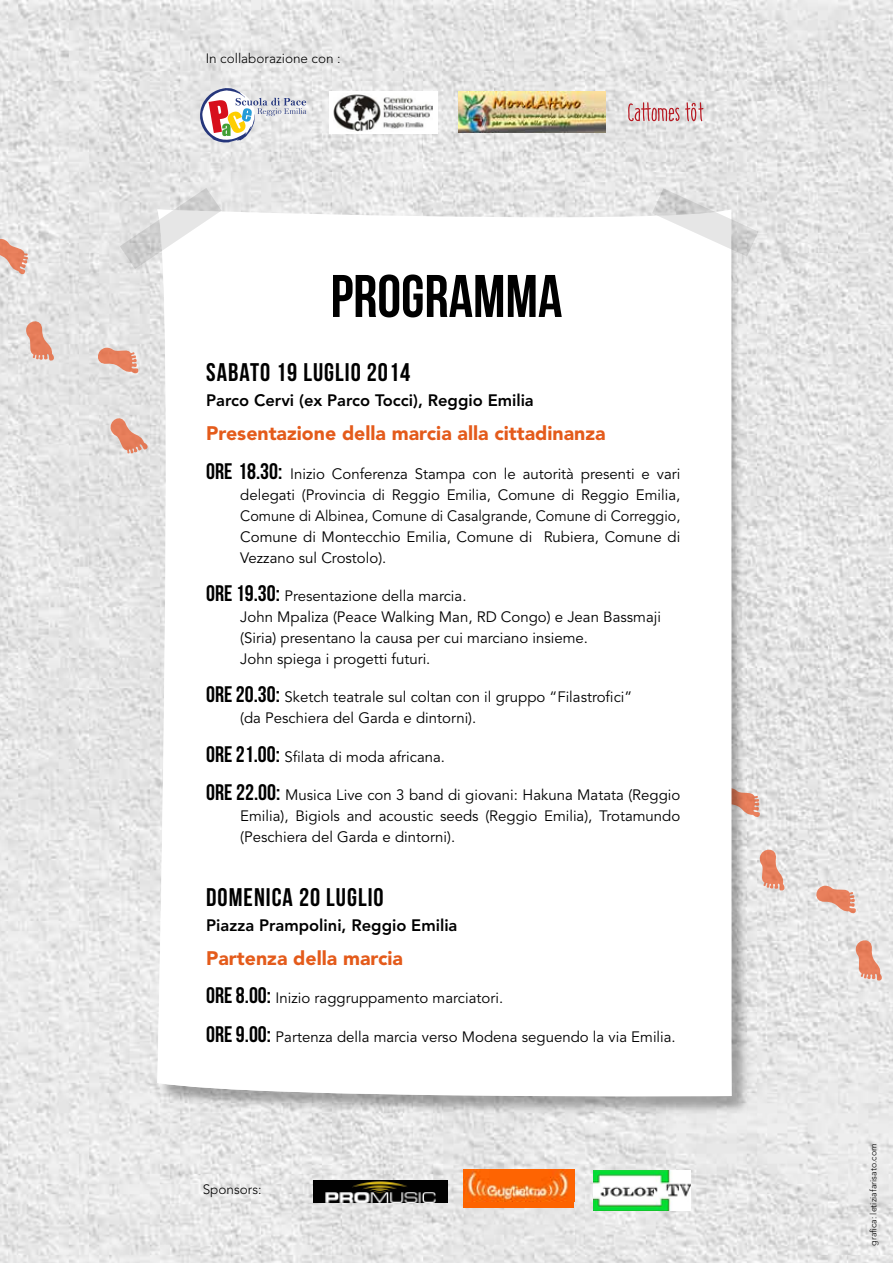
<style>
.page{position:relative;width:893px;height:1263px;background:#fff}
.page>*{position:absolute;margin:0;border:0;box-sizing:border-box;transform-origin:0 0}
.t1{font:60px "Bebas Neue";color:#000}
.t2{font:25.5px "Bebas Neue";letter-spacing:.04em;color:#000}
.t3{font:900 19.5px "Avenir";color:#e45b1b}
.t4{font:800 16.5px "Avenir";color:#000}
.t5{font:15px/21px "Avenir";color:#000;text-align:justify}
.t6{font:300 13.5px "Avenir";color:#000}
.t7{font:300 8.85px "Avenir";color:#000}
.s1{font-family:"Bebas Neue";font-size:22.5px}
</style>
<div class="page">
<img style="left:0;top:0;width:893px;height:1263px">
<svg style="left:199px;top:88px;width:107px;height:55px"></svg>
<img style="left:458px;top:91px;width:148px;height:42px">
<div style="left:329px;top:91px;width:109px;height:43px;background:#fff"></div>
<img style="left:334px;top:94px;width:99px;height:38px">
<svg style="left:628px;top:102px;width:75px;height:19px"></svg>
<svg style="left:750px;top:788px;width:10px;height:30px"></svg>
<svg style="left:760px;top:846px;width:26px;height:44px"></svg>
<svg style="left:812px;top:886px;width:44px;height:28px"></svg>
<svg style="left:856px;top:937px;width:27px;height:43px"></svg>
<svg style="left:26px;top:317px;width:29px;height:44px"></svg>
<svg style="left:95px;top:348px;width:43px;height:27px"></svg>
<svg style="left:108px;top:412px;width:41px;height:42px;background:#e2bdb0"></svg>
<svg style="left:0;top:237px;width:28px;height:39px"></svg>
<div style="left:160px;top:212px;width:590px;height:903px;background:#000;opacity:.3"></div>
<svg style="left:157px;top:209px;width:575px;height:890px"></svg>
<img style="left:314px;top:1180px;width:133px;height:22px">
<div style="left:464px;top:1169px;width:110px;height:38px;background:#fd6300"></div>
<img style="left:464px;top:1169px;width:105px;height:32px">
<img style="left:593px;top:1170px;width:97px;height:41px">
<svg style="left:120px;top:188px;width:102px;height:81px"></svg>
<svg style="left:652px;top:188px;width:106px;height:69px"></svg>
<p class="t6" style="left:206px;top:50px;width:136px">In collaborazione con :</p>
<h1 class="t1" style="left:331px;top:263px;width:50px">PROGRAMMA</h1>
<h2 class="t2" style="left:206px;top:358px;width:206px">SABATO 19 LUGLIO 2014</h2>
<p class="t4" style="left:206px;top:391px;width:329px">Parco Cervi (ex Parco Tocci), Reggio Emilia</p>
<h3 class="t3" style="left:206px;top:422px;width:401px">Presentazione della marcia alla cittadinanza</h3>
<p class="t5" style="left:240px;top:463px;width:442px;text-indent:-34px"><span class="s1">ORE 18.30:</span> Inizio Conferenza Stampa con le autorità presenti e vari delegati (Provincia di Reggio Emilia, Comune di Reggio Emilia, Comune di Albinea, Comune di Casalgrande, Comune di Correggio, Comune di Montecchio Emilia, Comune di Rubiera, Comune di Vezzano sul Crostolo).</p>
<p class="t5" style="left:240px;top:586px;width:422px;text-align:left;text-indent:-34px"><span class="s1">ORE 19.30:</span> Presentazione della marcia.<br>John Mpaliza (Peace Walking Man, RD Congo) e Jean Bassmaji (Siria) presentano la causa per cui marciano insieme.<br>John spiega i progetti futuri.</p>
<p class="t5" style="left:240px;top:687px;width:394px;text-indent:-34px"><span class="s1">ORE 20.30:</span> Sketch teatrale sul coltan con il gruppo “Filastrofici” (da Peschiera del Garda e dintorni).</p>
<p class="t5" style="left:206px;top:746px;width:240px"><span class="s1">ORE 21.00:</span> Sfilata di moda africana.</p>
<p class="t5" style="left:240px;top:784px;width:442px;text-indent:-34px"><span class="s1">ORE 22.00:</span> Musica Live con 3 band di giovani: Hakuna Matata (Reggio Emilia), Bigiols and acoustic seeds (Reggio Emilia), Trotamundo (Peschiera del Garda e dintorni).</p>
<h2 class="t2" style="left:206px;top:883px;width:179px">DOMENICA 20 LUGLIO</h2>
<p class="t4" style="left:206px;top:915px;width:253px">Piazza Prampolini, Reggio Emilia</p>
<h3 class="t3" style="left:206px;top:946px;width:198px">Partenza della marcia</h3>
<p class="t5" style="left:206px;top:988px;width:298px"><span class="s1">ORE 8.00:</span> Inizio raggruppamento marciatori.</p>
<p class="t5" style="left:206px;top:1026px;width:471px"><span class="s1">ORE 9.00:</span> Partenza della marcia verso Modena seguendo la via Emilia.</p>
<p class="t6" style="left:203px;top:1181px;width:60px">Sponsors:</p>
<p class="t7" style="left:868px;top:1246px;width:104px;rotate:-90deg">grafica: letiziafarisato.com</p>
</div>
